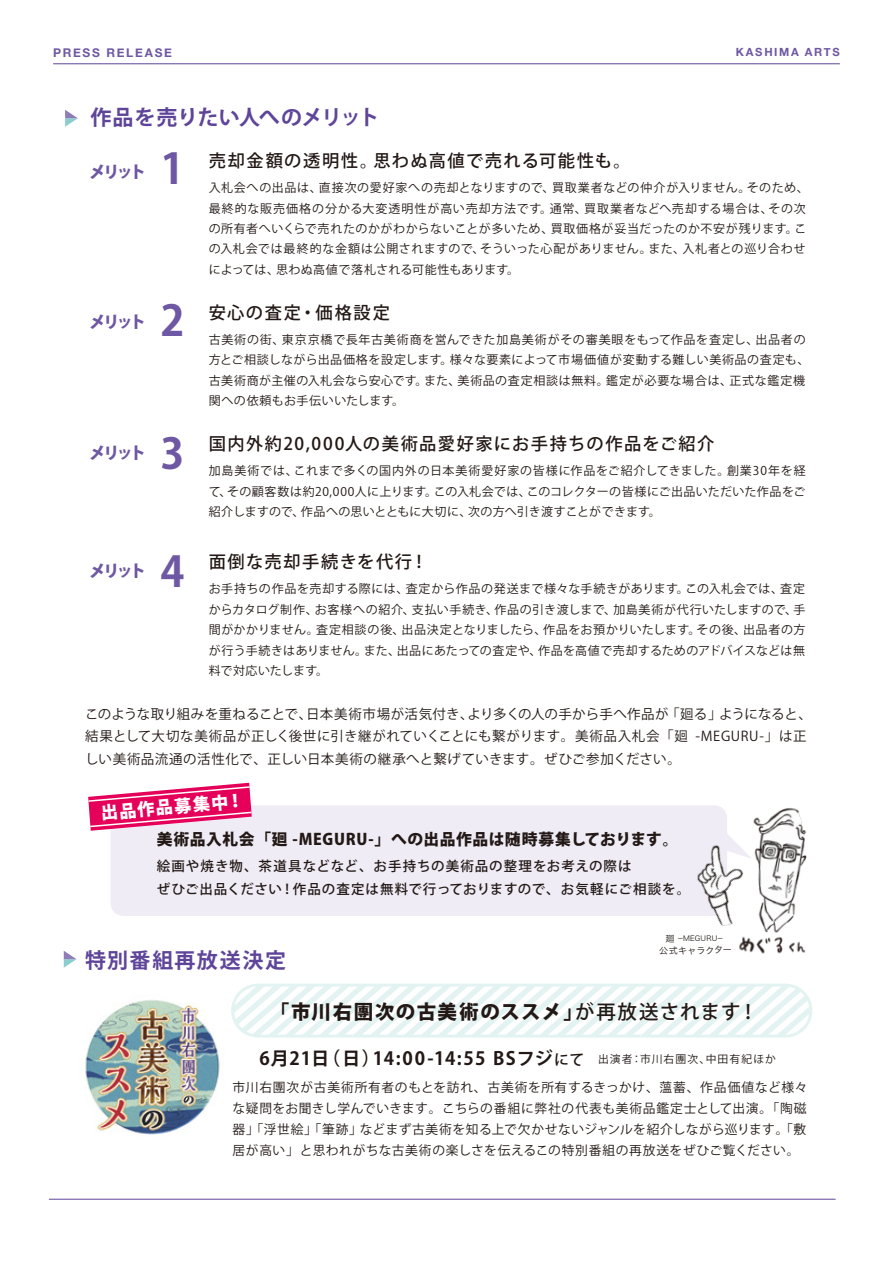
<style>
.page{position:relative;width:893px;height:1263px;background:#fff}
.page>*{position:absolute;margin:0;border:0;box-sizing:border-box;transform-origin:0 0}
.t1{font:700 42px "Koz Go Pro";color:#6e58a3}
.t2{font:700 21px "Koz Go Pro";letter-spacing:-.025em;color:#5e4599}
.t3{font:700 21px "Koz Go Pro";letter-spacing:.07em;color:#5e4599}
.t4{font:800 19.5px "Koz Go Pro";letter-spacing:.075em;color:#221815}
.t5{font:700 18.15px "Koz Go Pro";letter-spacing:.045em;color:#221815}
.t6{font:500 17.25px "Koz Go Pro";letter-spacing:.085em;color:#221815}
.t7{font:800 17.25px "Koz Go Pro";color:#fff}
.t8{font:800 16.5px "Koz Go Pro";letter-spacing:-.175em;color:#6e58a3}
.t9{font:800 15.75px "Koz Go Pro";letter-spacing:.035em;color:#221815}
.t10{font:13.5px/22.5px "Koz Go Pro";letter-spacing:.015em;color:#221815}
.t11{font:500 13.5px/22.5px "Koz Go Pro";letter-spacing:.065em;color:#221815}
.t12{font:12.75px/21px "Koz Go Pro";letter-spacing:.04em;color:#221815;text-align:justify}
.t13{font:12px/20.4px "Koz Go Pro";letter-spacing:.045em;color:#221815}
.t14{font:700 12px "Helvetica Neue";letter-spacing:.145em;color:#6e58a3}
.t15{font:700 11.25px "Helvetica Neue";letter-spacing:.15em;color:#6e58a3}
.t16{font:9px "Hira Kaku Std W3";letter-spacing:-.005em;color:#221815}
.t17{font:7.2px "Hira Kaku Std W3";letter-spacing:.01em;color:#221815;scale:.76 1}
.s1{font-size:9px}
.s2{font-weight:500}
.s3{font-weight:500;font-size:14.85px}
.s4{font-weight:400;font-size:10.8px}
</style>
<div class="page">
<hr style="left:49px;top:1199px;width:787px;height:1px;background:#5e4599">
<hr style="left:53px;top:63px;width:787px;height:1px;background:#5e4599">
<div style="left:111px;top:805px;width:616px;height:111px;background:#efecf5;border-radius:13px"></div>
<img style="left:85px;top:1000px;width:135px;height:135px">
<svg style="left:65px;top:110px;width:13px;height:17px"></svg>
<svg style="left:235px;top:987px;width:576px;height:49px"></svg>
<div style="left:231px;top:983px;width:581px;height:54px;border:3px solid #e2f3f2;border-radius:26px"></div>
<img style="left:697px;top:834px;width:42px;height:92px">
<img style="left:739px;top:808px;width:68px;height:125px">
<img style="left:739px;top:936px;width:67px;height:18px">
<svg style="left:64px;top:951px;width:13px;height:17px"></svg>
<svg style="left:88px;top:783px;width:164px;height:48px"></svg>
<p class="t14" style="left:53px;top:43px;width:120px">PRESS RELEASE</p>
<p class="t15" style="left:736px;top:44px;width:106px">KASHIMA ARTS</p>
<h2 class="t2" style="left:90px;top:103px;width:291px">作品を売りたい人へのメリット</h2>
<h3 class="t8" style="left:89px;top:162px;width:58px">メリット</h3>
<h1 class="t1" style="left:160px;top:142px;width:26px">1</h1>
<h3 class="t6" style="left:209px;top:150px;width:423px">売却金額の透明性。思わぬ高値で売れる可能性も。</h3>
<p class="t13" style="left:209px;top:178px;width:602px">入札会への出品は、直接次の愛好家への売却となりますので、買取業者などの仲介が入りません。そのため、最終的な販売価格の分かる大変透明性が高い売却方法です。通常、買取業者などへ売却する場合は、その次の所有者へいくらで売れたのかがわからないことが多いため、買取価格が妥当だったのか不安が残ります。この入札会では最終的な金額は公開されますので、そういった心配がありません。また、入札者との巡り合わせによっては、思わぬ高値で落札される可能性もあります。</p>
<h3 class="t8" style="left:89px;top:311px;width:58px">メリット</h3>
<h1 class="t1" style="left:160px;top:294px;width:26px">2</h1>
<h3 class="t6" style="left:209px;top:301px;width:183px">安心の査定・価格設定</h3>
<p class="t13" style="left:209px;top:330px;width:602px">古美術の街、東京京橋で長年古美術商を営んできた加島美術がその審美眼をもって作品を査定し、出品者の方とご相談しながら出品価格を設定します。様々な要素によって市場価値が変動する難しい美術品の査定も、古美術商が主催の入札会なら安心です。また、美術品の査定相談は無料。鑑定が必要な場合は、正式な鑑定機関への依頼もお手伝いいたします。</p>
<h3 class="t8" style="left:89px;top:442px;width:58px">メリット</h3>
<h1 class="t1" style="left:160px;top:426px;width:26px">3</h1>
<h3 class="t6" style="left:209px;top:433px;width:507px">国内外約20,000人の美術品愛好家にお手持ちの作品をご紹介</h3>
<p class="t13" style="left:209px;top:461px;width:598px;text-align:justify">加島美術では、これまで多くの国内外の日本美術愛好家の皆様に作品をご紹介してきました。創業30年を経て、その顧客数は約20,000人に上ります。この入札会では、このコレクターの皆様にご出品いただいた作品をご紹介しますので、作品への思いとともに大切に、次の方へ引き渡すことができます。</p>
<h3 class="t8" style="left:89px;top:560px;width:58px">メリット</h3>
<h1 class="t1" style="left:160px;top:544px;width:26px">4</h1>
<h3 class="t6" style="left:209px;top:551px;width:221px">面倒な売却手続きを代行！</h3>
<p class="t13" style="left:209px;top:579px;width:598px;text-align:justify">お手持ちの作品を売却する際には、査定から作品の発送まで様々な手続きがあります。この入札会では、査定からカタログ制作、お客様への紹介、支払い手続き、作品の引き渡しまで、加島美術が代行いたしますので、手間がかかりません。査定相談の後、出品決定となりましたら、作品をお預かりいたします。その後、出品者の方が行う手続きはありません。また、出品にあたっての査定や、作品を高値で売却するためのアドバイスなどは無料で対応いたします。</p>
<p class="t10" style="left:85px;top:703px;width:728px">このような取り組みを重ねることで、日本美術市場が活気付き、より多くの人の手から手へ作品が「廻る」ようになると、結果として大切な美術品が正しく後世に引き継がれていくことにも繋がります。美術品入札会「廻 -MEGURU-」は正しい美術品流通の活性化で、正しい日本美術の継承へと繋げていきます。ぜひご参加ください。</p>
<h3 class="t7" style="left:100px;top:802px;width:145px;rotate:-5deg">出品作品募集中！</h3>
<h3 class="t9" style="left:157px;top:828px;width:523px">美術品入札会「廻 -MEGURU-」への出品作品は随時募集しております。</h3>
<p class="t11" style="left:157px;top:855px;width:535px">絵画や焼き物、茶道具などなど、お手持ちの美術品の整理をお考えの際は<br>ぜひご出品ください！作品の査定は無料で行っておりますので、お気軽にご相談を。</p>
<p class="t17" style="left:665px;top:933px;width:77px"><span class="s1">廻</span> ーMEGURUー</p>
<p class="t16" style="left:659px;top:943px;width:74px">公式キャラクター</p>
<h2 class="t3" style="left:85px;top:947px;width:203px">特別番組再放送決定</h2>
<h3 class="t4" style="left:270px;top:999px;width:490px">「市川右團次の古美術のススメ」<span class="s2">が再放送されます！</span></h3>
<h3 class="t5" style="left:259px;top:1046px;width:518px">6月21日（日）14:00-14:55 BSフジ<span class="s3">にて</span> <span class="s4">出演者：市川右團次、中田有紀ほか</span></h3>
<p class="t12" style="left:233px;top:1077px;width:576px">市川右團次が古美術所有者のもとを訪れ、古美術を所有するきっかけ、薀蓄、作品価値など様々な疑問をお聞きし学んでいきます。こちらの番組に弊社の代表も美術品鑑定士として出演。「陶磁器」「浮世絵」「筆跡」などまず古美術を知る上で欠かせないジャンルを紹介しながら巡ります。「敷居が高い」と思われがちな古美術の楽しさを伝えるこの特別番組の再放送をぜひご覧ください。</p>
</div>
